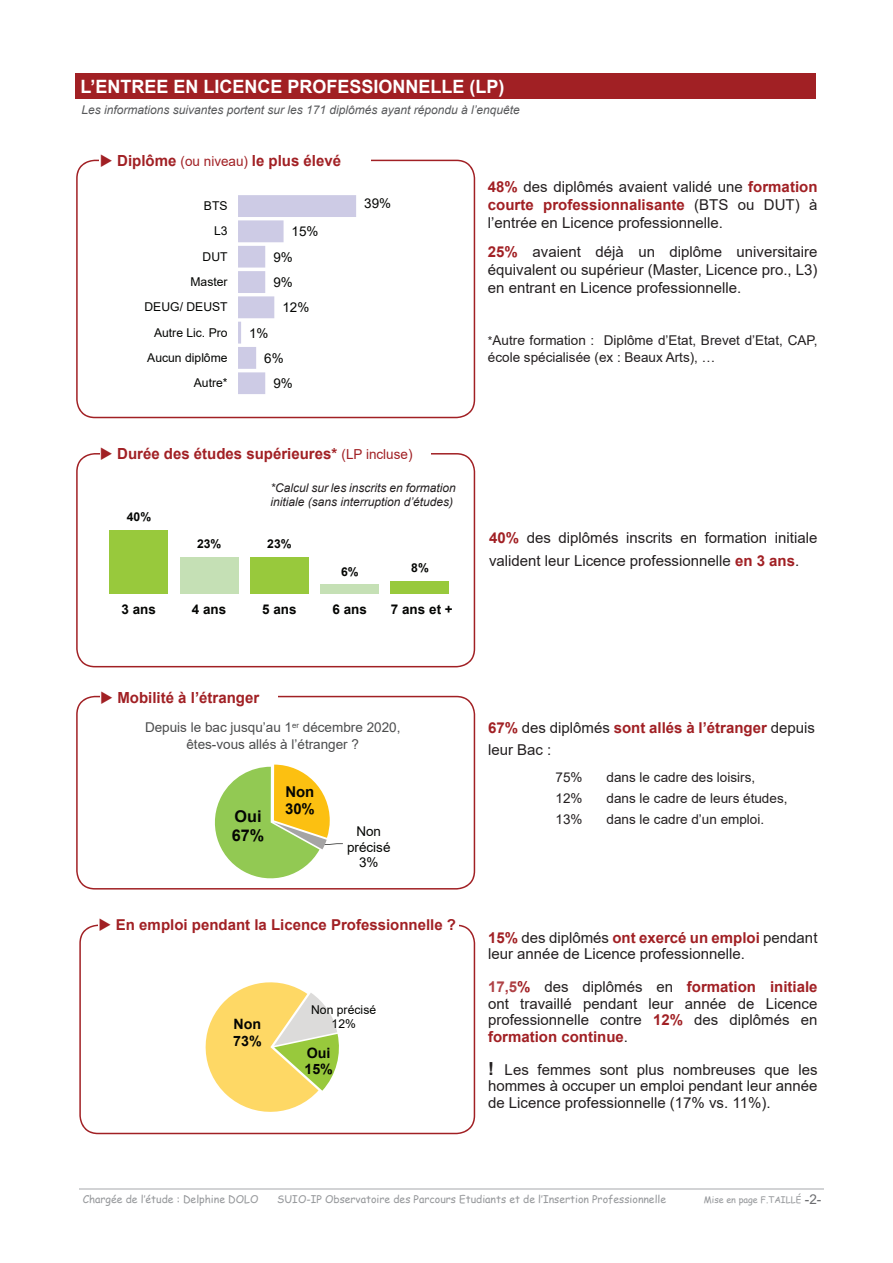
<style>
.page{position:relative;width:893px;height:1263px;background:#fff}
.page>*{position:absolute;margin:0;border:0;box-sizing:border-box;transform-origin:0 0}
.t1{font:700 18.3px "Arial";color:#fff}
.t2{font:700 16.2px/18.6px "Arial";color:#040503}
.t3{font:700 15.3px "Arial";color:#a12024}
.t4{font:15px/16.5px "Arial";color:#231f20;text-align:justify}
.t5{font:700 15px "Arial";color:#a12024}
.t6{font:700 14.85px/17px "Arial";color:#040503}
.t7{font:700 14.25px/16.4px "Arial";color:#040503}
.t8{font:13.5px/16.2px "Arial";color:#231f20}
.t9{font:13.5px/16.5px "Arial";color:#4b4c4d;text-align:center}
.t10{font:13.5px/25.3px "Arial";color:#040503}
.t11{font:700 13.5px "Arial";letter-spacing:.005em;color:#040503}
.t12{font:12.15px/25.3px "Arial";color:#040503;text-align:right}
.t13{font:700 12.15px "Arial";color:#040503}
.t14{font:italic 12px "Arial";color:#57585a}
.t15{font:italic 12px/14.4px "Arial";color:#231f20}
.t16{font:10.5px "Comic Sans MS";color:#97999c}
.t17{font:9px "Comic Sans MS";color:#97999c}
.s1{font-weight:400;font-size:13.8px}
.s2{font-weight:700;color:#a12024}
.s3{font-size:12px}
.s4{font-weight:700;color:#af4145}
.s5{font-weight:700;font-size:18px}
.s6{font-family:"Arial";font-size:13.5px;color:#6c6d70}
</style>
<div class="page">
<hr style="left:80px;top:1189px;width:744px;height:1px;background:#d2d3d5">
<div style="left:75px;top:74px;width:741px;height:25px;background:#a12024"></div>
<svg style="left:76px;top:160px;width:399px;height:258px"></svg>
<div style="left:100px;top:155px;width:271px;height:19px;background:#fff"></div>
<svg style="left:115px;top:174px;width:231px;height:2px"></svg>
<svg style="left:76px;top:453px;width:399px;height:214px"></svg>
<svg style="left:76px;top:696px;width:399px;height:193px"></svg>
<svg style="left:79px;top:924px;width:396px;height:210px"></svg>
<div style="left:100px;top:448px;width:331px;height:24px;background:#fff"></div>
<div style="left:100px;top:691px;width:177px;height:26px;background:#fff"></div>
<div style="left:99px;top:919px;width:360px;height:23px;background:#fff"></div>
<svg style="left:238px;top:195px;width:118px;height:199px"></svg>
<div style="left:391px;top:581px;width:58px;height:13px;background:#98c93c"></div>
<div style="left:320px;top:584px;width:59px;height:10px;background:#c5e0b5"></div>
<div style="left:250px;top:557px;width:59px;height:37px;background:#98c93c"></div>
<div style="left:180px;top:557px;width:58px;height:37px;background:#c5e0b5"></div>
<div style="left:109px;top:530px;width:59px;height:64px;background:#98c93c"></div>
<svg style="left:207px;top:765px;width:136px;height:121px"></svg>
<svg style="left:198px;top:975px;width:144px;height:144px"></svg>
<p class="t1" style="left:80px;top:73px;width:426px">L’ENTREE EN LICENCE PROFESSIONNELLE (LP)</p>
<p class="t14" style="left:82px;top:102px;width:440px">Les informations suivantes portent sur les 171 diplômés ayant répondu à l’enquête</p>
<p class="t3" style="left:100px;top:150px;width:243px">◆ Diplôme <span class="s1">(ou niveau)</span> le plus élevé</p>
<p class="t12" style="left:145px;top:193px;width:85px">BTS<br>L3<br>DUT<br>Master<br>DEUG/ DEUST<br>Autre Lic. Pro<br>Aucun diplôme<br>Autre*</p>
<p class="t10" style="left:273px;top:219px;width:47px;text-indent:18px">15%<br>9%<br>9%</p>
<p class="t10" style="left:282px;top:295px;width:28px">12%</p>
<p class="t10" style="left:249px;top:320px;width:21px">1%</p>
<p class="t10" style="left:264px;top:345px;width:21px">6%</p>
<p class="t10" style="left:273px;top:371px;width:21px">9%</p>
<p class="t10" style="left:364px;top:191px;width:28px">39%</p>
<p class="t3" style="left:100px;top:443px;width:314px">◆ Durée des études supérieures* <span class="s1">(LP incluse)</span></p>
<p class="t13" style="left:127px;top:508px;width:26px">40%</p>
<p class="t15" style="left:270px;top:481px;width:187px">*Calcul sur les inscrits en formation initiale (sans interruption d’études)</p>
<p class="t13" style="left:197px;top:536px;width:26px">23%</p>
<p class="t13" style="left:267px;top:536px;width:26px">23%</p>
<p class="t13" style="left:341px;top:563px;width:19px">6%</p>
<p class="t13" style="left:411px;top:560px;width:19px">8%</p>
<p class="t11" style="left:121px;top:600px;width:36px">3 ans</p>
<p class="t11" style="left:192px;top:600px;width:36px">4 ans</p>
<p class="t11" style="left:262px;top:600px;width:36px">5 ans</p>
<p class="t11" style="left:332px;top:600px;width:36px">6 ans</p>
<p class="t11" style="left:391px;top:600px;width:63px">7 ans et +</p>
<p class="t3" style="left:100px;top:687px;width:161px">◆ Mobilité à l’étranger</p>
<p class="t9" style="left:145px;top:719px;width:257px">Depuis le bac jusqu’au 1<sup>er</sup> décembre 2020, êtes-vous allés à l’étranger ?</p>
<p class="t2" style="left:232px;top:807px;width:34px">Oui<br>67%</p>
<p class="t6" style="left:285px;top:783px;width:31px">Non<br>30%</p>
<p class="t10" style="left:347px;top:823px;width:45px;line-height:15.6px;text-align:center">Non précisé<br>3%</p>
<p class="t5" style="left:99px;top:914px;width:359px">◆ En emploi pendant la Licence Professionnelle ?</p>
<p class="t7" style="left:233px;top:1016px;width:30px">Non<br>73%</p>
<p class="t12" style="left:311px;top:1002px;width:67px;line-height:14.1px;text-align:center">Non précisé<br>12%</p>
<p class="t7" style="left:304px;top:1044px;width:30px">Oui<br>15%</p>
<p class="t4" style="left:488px;top:178px;width:331px;line-height:18px"><span class="s2">48%</span> des diplômés avaient validé une <span class="s2">formation courte professionnalisante</span> (BTS ou DUT) à l’entrée en Licence professionnelle.</p>
<p class="t4" style="left:488px;top:243px;width:331px;line-height:18px"><span class="s2">25%</span> avaient déjà un diplôme universitaire équivalent ou supérieur (Master, Licence pro., L3) en entrant en Licence professionnelle.</p>
<p class="t8" style="left:488px;top:332px;width:331px"><span class="s3">*</span>Autre formation : Diplôme d’Etat, Brevet d’Etat, CAP, école spécialisée (ex : Beaux Arts), …</p>
<p class="t4" style="left:489px;top:527px;width:330px;line-height:22.5px"><span class="s2">40%</span> des diplômés inscrits en formation initiale valident leur Licence professionnelle <span class="s2">en 3 ans</span>.</p>
<p class="t4" style="left:488px;top:716px;width:328px;line-height:22.5px"><span class="s2">67%</span> des diplômés <span class="s2">sont allés à l’étranger</span> depuis leur Bac :</p>
<p class="t8" style="left:556px;top:769px;width:29px">75%</p>
<p class="t8" style="left:607px;top:769px;width:150px">dans le cadre des loisirs,</p>
<p class="t8" style="left:556px;top:790px;width:29px">12%</p>
<p class="t8" style="left:607px;top:790px;width:182px">dans le cadre de leurs études,</p>
<p class="t8" style="left:556px;top:811px;width:29px">13%</p>
<p class="t8" style="left:607px;top:811px;width:159px">dans le cadre d’un emploi.</p>
<p class="t4" style="left:488px;top:929px;width:331px"><span class="s2">15%</span> des diplômés <span class="s2">ont exercé un emploi</span> pendant leur année de Licence professionnelle.</p>
<p class="t4" style="left:488px;top:979px;width:331px"><span class="s4">17,5</span><span class="s2">%</span> des diplômés en <span class="s2">formation initiale </span>ont travaillé pendant leur année de Licence professionnelle contre <span class="s2">12%</span> des diplômés en <span class="s2">formation continue</span>.</p>
<p class="t4" style="left:488px;top:1061px;width:331px"><span class="s5">!</span> Les femmes sont plus nombreuses que les hommes à occuper un emploi pendant leur année de Licence professionnelle (17% vs. 11%).</p>
<p class="t16" style="left:83px;top:1191px;width:177px">Chargée de l‛étude : Delphine DOLO</p>
<p class="t16" style="left:277px;top:1191px;width:390px">SUIO-IP Observatoire des Parcours Etudiants et de l‛Insertion Professionnelle</p>
<p class="t17" style="left:704px;top:1193px;width:119px">Mise en page F.TAILLÉ <span class="s6">-2-</span></p>
</div>
